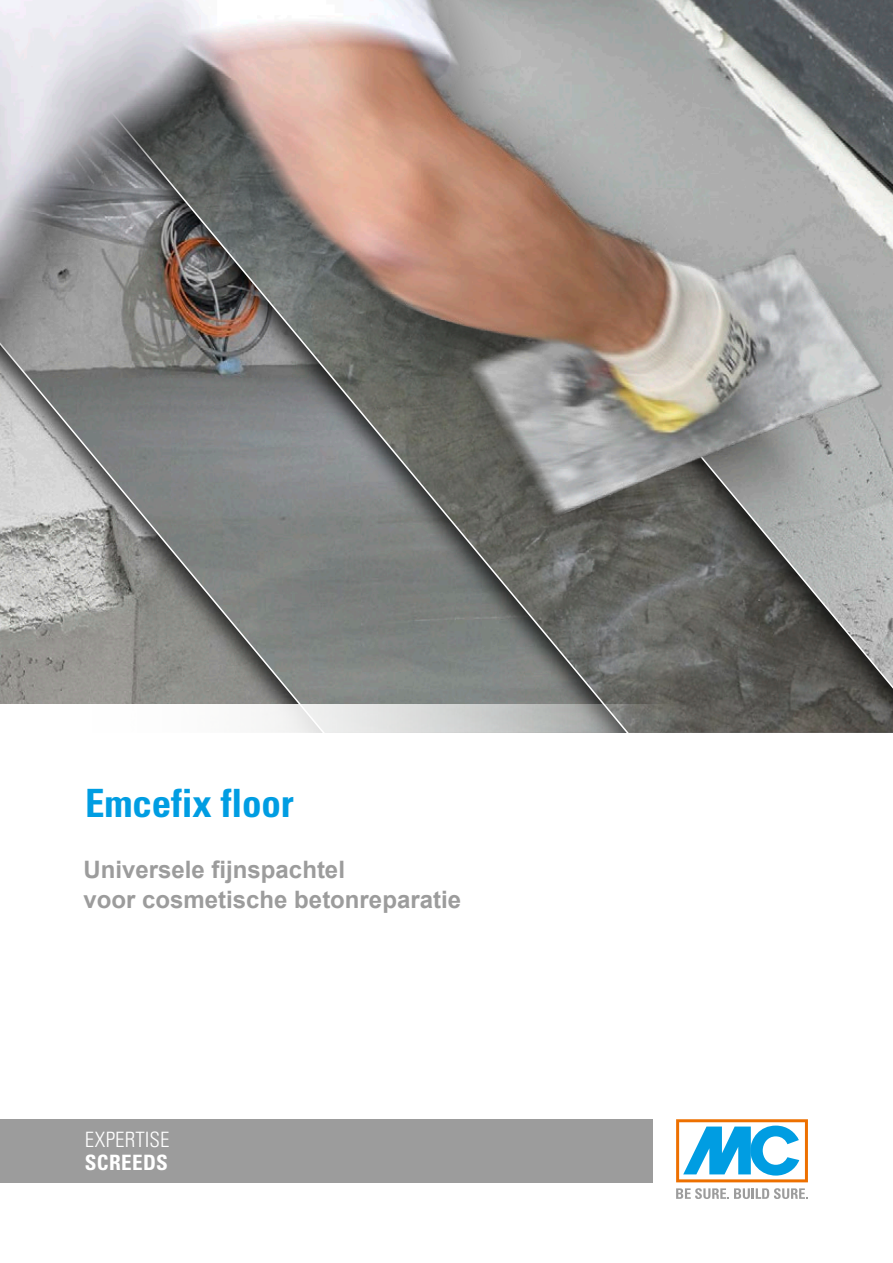
<style>
.page{position:relative;width:893px;height:1263px;background:#fff}
.page>*{position:absolute;margin:0;border:0;box-sizing:border-box;transform-origin:0 0}
.t1{font:700 condensed 39px "Univers LT Pro";letter-spacing:-.005em;color:#009de2}
.t2{font:700 24px/30px "Arial";color:#9c9c9c}
.t3{font:300 condensed 21.15px "Univers";letter-spacing:.005em;color:#fff}
.t4{font:700 condensed 21.15px "Univers LT Pro";letter-spacing:.015em;color:#fff}
</style>
<div class="page">
<svg style="left:676px;top:1119px;width:132px;height:63px"></svg>
<svg style="left:676px;top:1188px;width:132px;height:11px"></svg>
<div style="left:0;top:1119px;width:652px;height:63px;background:#9c9c9c"></div>
<img style="left:0;top:0;width:893px;height:733px">
<svg style="left:0;top:704px;width:672px;height:29px"></svg>
<h1 class="t1" style="left:85px;top:779px;width:210px">Emcefix floor</h1>
<p class="t2" style="left:84px;top:855px;width:379px">Universele fijnspachtel<br>voor cosmetische betonreparatie</p>
<p class="t3" style="left:85px;top:1126px;width:86px">EXPERTISE</p>
<p class="t4" style="left:85px;top:1149px;width:85px">SCREEDS</p>
</div>
